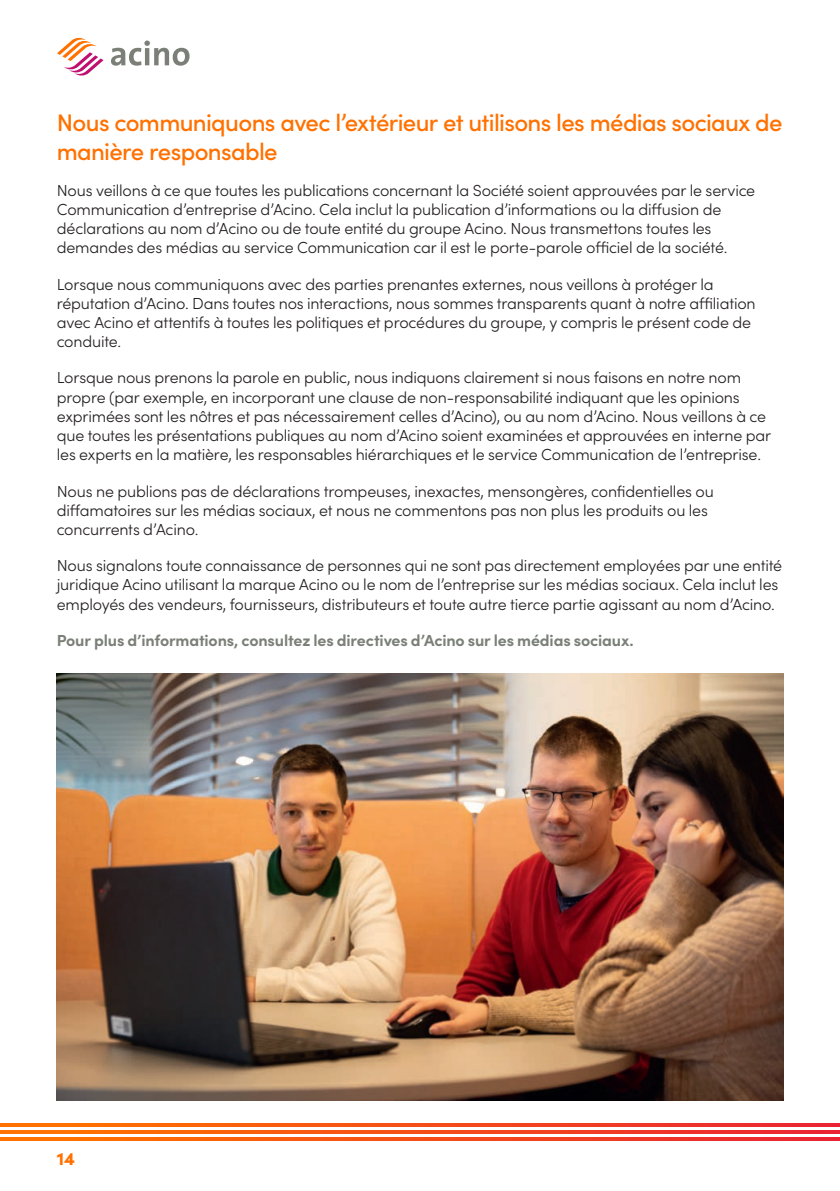
<style>
.page{position:relative;width:840px;height:1191px;background:#fff}
.page>*{position:absolute;margin:0;border:0;box-sizing:border-box;transform-origin:0 0}
.t1{font:500 24px/28.8px "Sofia Pro";letter-spacing:-.025em;color:#ff7100}
.t2{font:900 18px "Sofia Pro";color:#ff7100}
.t3{font:300 16px/19.2px "Sofia Pro";letter-spacing:-.01em;color:#231f20}
.t4{font:700 16px "Sofia Pro";letter-spacing:-.01em;color:#7a8077}
</style>
<div class="page">
<hr style="left:839px;top:0;width:1px;height:1191px;background:#741040">
<img style="left:57px;top:674px;width:725px;height:426px">
<svg style="left:0;top:1123px;width:839px;height:3px;background:#f54d18"></svg>
<svg style="left:0;top:1130px;width:839px;height:3px;background:#f54d18"></svg>
<svg style="left:0;top:1137px;width:839px;height:3px;background:#f54d18"></svg>
<svg style="left:57px;top:37px;width:46px;height:39px"></svg>
<svg style="left:111px;top:41px;width:78px;height:25px"></svg>
<h1 class="t1" style="left:57px;top:106px;width:727px">Nous communiquons avec l’extérieur et utilisons les médias sociaux de manière responsable</h1>
<p class="t3" style="left:57px;top:180px;width:699px">Nous veillons à ce que toutes les publications concernant la Société soient approuvées par le service Communication d’entreprise d’Acino. Cela inclut la publication d’informations ou la diffusion de déclarations au nom d’Acino ou de toute entité du groupe Acino. Nous transmettons toutes les demandes des médias au service Communication car il est le porte-parole officiel de la société.</p>
<p class="t3" style="left:57px;top:273px;width:700px">Lorsque nous communiquons avec des parties prenantes externes, nous veillons à protéger la réputation d’Acino. Dans toutes nos interactions, nous sommes transparents quant à notre affiliation avec Acino et attentifs à toutes les politiques et procédures du groupe, y compris le présent code de conduite.</p>
<p class="t3" style="left:57px;top:367px;width:715px">Lorsque nous prenons la parole en public, nous indiquons clairement si nous faisons en notre nom propre (par exemple, en incorporant une clause de non-responsabilité indiquant que les opinions exprimées sont les nôtres et pas nécessairement celles d’Acino), ou au nom d’Acino. Nous veillons à ce que toutes les présentations publiques au nom d’Acino soient examinées et approuvées en interne par les experts en la matière, les responsables hiérarchiques et le service Communication de l’entreprise.</p>
<p class="t3" style="left:57px;top:480px;width:658px">Nous ne publions pas de déclarations trompeuses, inexactes, mensongères, confidentielles ou diffamatoires sur les médias sociaux, et nous ne commentons pas non plus les produits ou les concurrents d’Acino.</p>
<p class="t3" style="left:57px;top:555px;width:726px">Nous signalons toute connaissance de personnes qui ne sont pas directement employées par une entité juridique Acino utilisant la marque Acino ou le nom de l’entreprise sur les médias sociaux. Cela inclut les employés des vendeurs, fournisseurs, distributeurs et toute autre tierce partie agissant au nom d’Acino.</p>
<p class="t4" style="left:57px;top:628px;width:578px">Pour plus d’informations, consultez les directives d’Acino sur les médias sociaux.</p>
<p class="t2" style="left:57px;top:1144px;width:20px">14</p>
</div>
